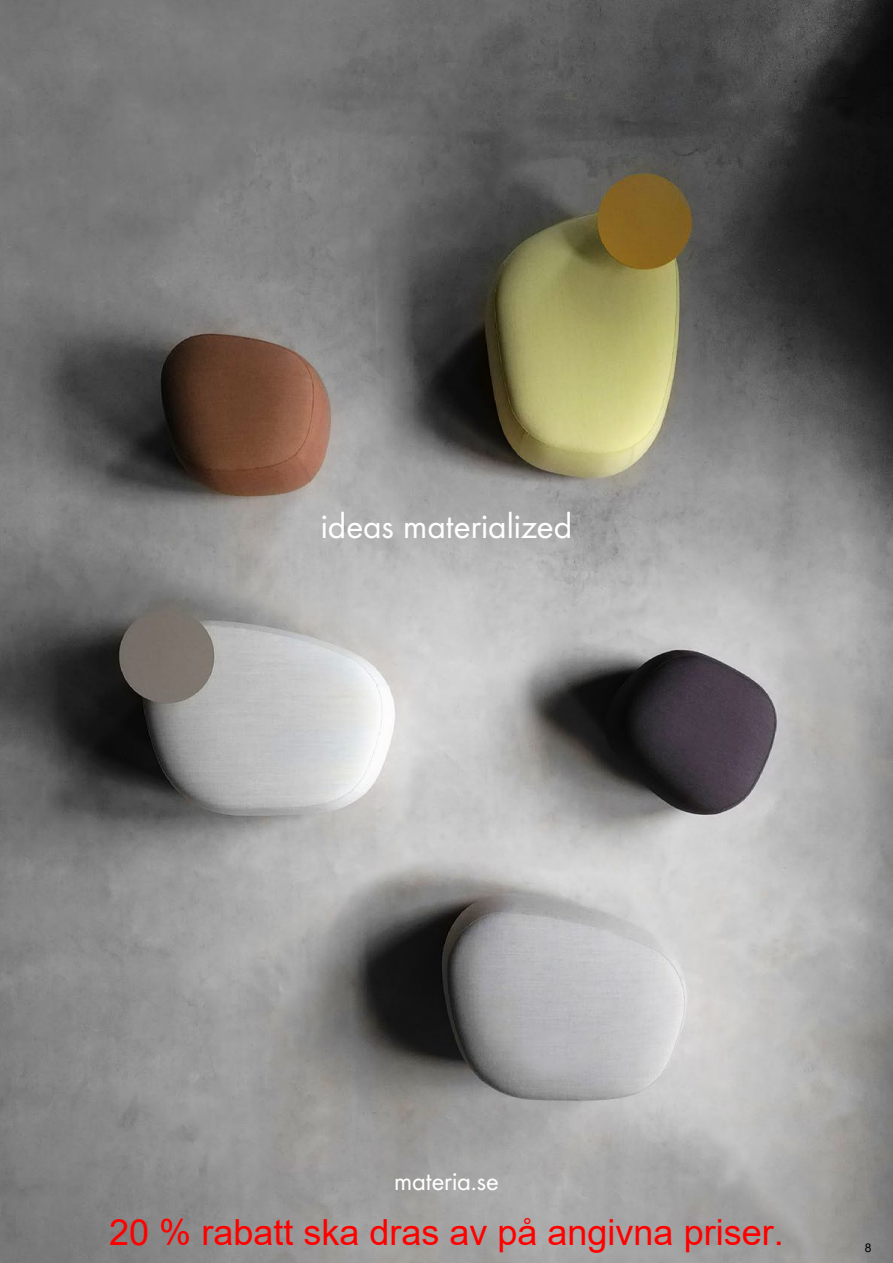
<style>
.page{position:relative;width:893px;height:1263px;background:#fff}
.page>*{position:absolute;margin:0;border:0;box-sizing:border-box;transform-origin:0 0}
.t1{font:36px "Arial";color:#f00}
.t2{font:36px "Futura Boo";color:#fff}
.t3{font:27px "Futura Boo";letter-spacing:-.005em;color:#fff}
.t4{font:12px "Arial";color:#000}
</style>
<div class="page">
<img style="left:0;top:0;width:893px;height:1263px">
<p class="t2" style="left:321px;top:501px;width:253px">ideas materialized</p>
<p class="t3" style="left:394px;top:1163px;width:106px">materia.se</p>
<p class="t1" style="left:109px;top:1207px;width:676px">20 % rabatt ska dras av på angivna priser.</p>
<p class="t4" style="left:865px;top:1239px;width:8px">8</p>
</div>
